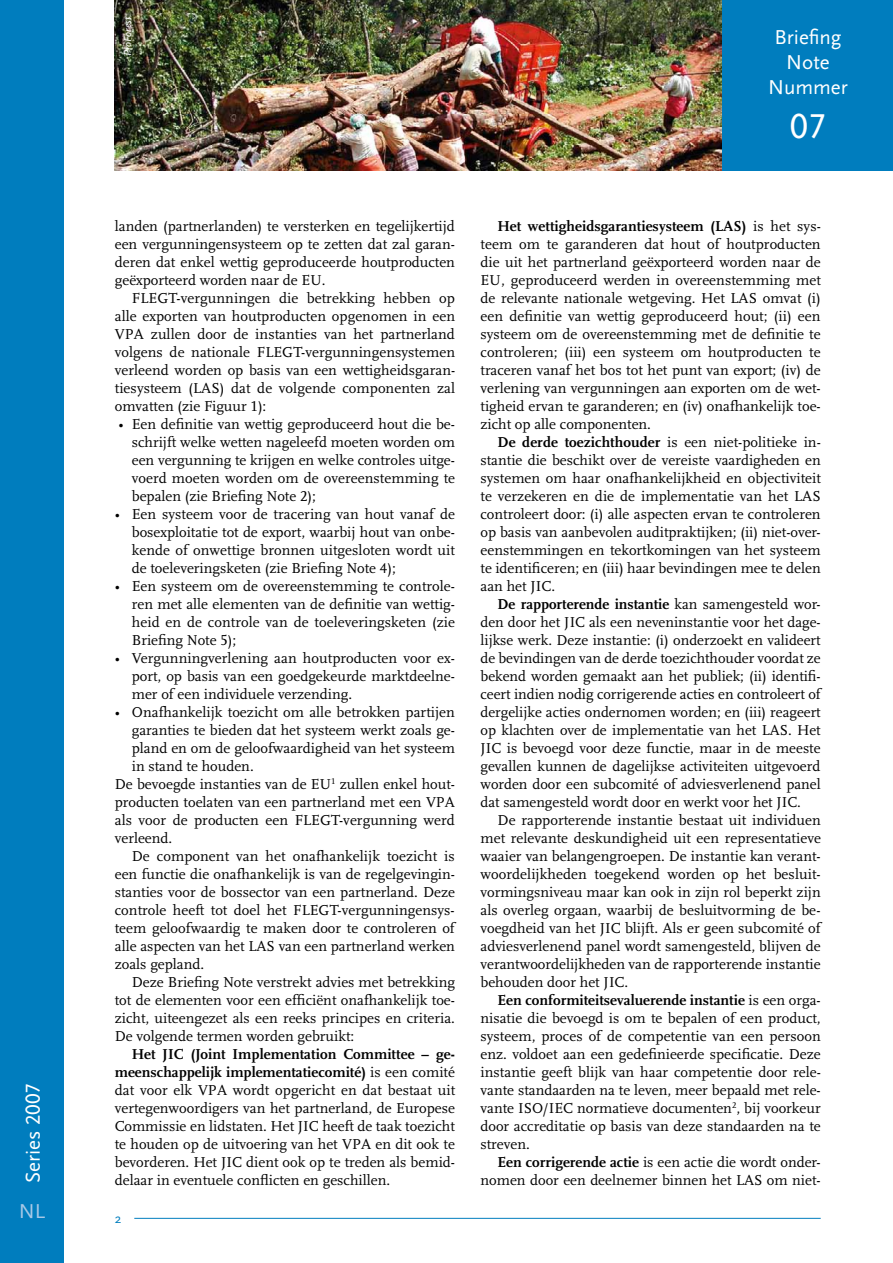
<style>
.page{position:relative;width:893px;height:1263px;background:#fff}
.page>*{position:absolute;margin:0;border:0;box-sizing:border-box;transform-origin:0 0}
.t1{font:36px "Scala Sans LF";color:#fff}
.t2{font:21px/25.2px "Scala Sans LF";color:#fff;text-align:center}
.t3{font:21px "Scala Sans LF";color:#a7c8e6}
.t4{font:15px/18px "Scala LF";color:#000;text-align:justify}
.t5{font:13.5px "Scala Sans";color:#007dbe}
.t6{font:italic 10.5px "Scala Sans LF";color:#fff}
.s1{font-weight:700}
</style>
<div class="page">
<img style="left:115px;top:0;width:608px;height:170px">
<div style="left:723px;top:0;width:170px;height:170px;background:#007dbe"></div>
<div style="left:0;top:0;width:64px;height:1263px;background:#007dbe"></div>
<hr style="left:134px;top:1218px;width:687px;height:1px;background:#007dbe">
<h2 class="t2" style="left:21px;top:1183px;width:101px;rotate:-90deg">Series 2007</h2>
<h2 class="t3" style="left:19px;top:1200px;width:28px">NL</h2>
<p class="t6" style="left:122px;top:56px;width:40px;rotate:-90deg">ProForest</p>
<h2 class="t2" style="left:768px;top:25px;width:81px">Briefing<br>Note<br>Nummer</h2>
<h1 class="t1" style="left:790px;top:106px;width:37px">07</h1>
<p class="t4" style="left:115px;top:217px;width:342px">landen (partnerlanden) te versterken en tegelijkertijd een vergunningensysteem op te zetten dat zal garan&shy;deren dat enkel wettig geproduceerde houtproducten geëxporteerd worden naar de EU.</p>
<p class="t4" style="left:115px;top:289px;width:342px;text-indent:17px">FLEGT-vergunningen die betrekking hebben op alle exporten van houtproducten opgenomen in een VPA zullen door de instanties van het partnerland volgens de nationale FLEGT-vergunningensystemen verleend worden op basis van een wettigheidsgaran&shy;tiesysteem (LAS) dat de volgende componenten zal omvatten (zie Figuur 1):</p>
<p class="t4" style="left:132px;top:415px;width:325px;text-indent:-13px">• Een definitie van wettig geproduceerd hout die be&shy;schrijft welke wetten nageleefd moeten worden om een vergunning te krijgen en welke controles uitge&shy;voerd moeten worden om de overeenstemming te bepalen (zie Briefing Note 2);</p>
<p class="t4" style="left:132px;top:505px;width:325px;text-indent:-17px">• Een systeem voor de tracering van hout vanaf de bosexploitatie tot de export, waarbij hout van onbe&shy;kende of onwettige bronnen uitgesloten wordt uit de toeleveringsketen (zie Briefing Note 4);</p>
<p class="t4" style="left:132px;top:577px;width:325px;text-indent:-17px">• Een systeem om de overeenstemming te controle&shy;ren met alle elementen van de definitie van wettig&shy;heid en de controle van de toeleveringsketen (zie Briefing Note 5);</p>
<p class="t4" style="left:132px;top:649px;width:325px;text-indent:-17px">• Vergunningverlening aan houtproducten voor ex&shy;port, op basis van een goedgekeurde marktdeelne&shy;mer of een individuele verzending.</p>
<p class="t4" style="left:115px;top:703px;width:342px">• Onafhankelijk toezicht om alle betrokken partijen</p>
<p class="t4" style="left:132px;top:721px;width:325px">garanties te bieden dat het systeem werkt zoals ge-</p>
<p class="t4" style="left:132px;top:739px;width:325px">pland en om de geloofwaardigheid van het systeem</p>
<p class="t4" style="left:132px;top:757px;width:123px">in stand te houden.</p>
<p class="t4" style="left:115px;top:775px;width:342px">De bevoegde instanties van de EU<sup>1</sup> zullen enkel hout-</p>
<p class="t4" style="left:115px;top:793px;width:342px">producten toelaten van een partnerland met een VPA</p>
<p class="t4" style="left:115px;top:811px;width:342px">als voor de producten een FLEGT-vergunning werd</p>
<p class="t4" style="left:115px;top:829px;width:59px">verleend.</p>
<p class="t4" style="left:132px;top:847px;width:324px">De component van het onafhankelijk toezicht is</p>
<p class="t4" style="left:115px;top:865px;width:342px">een functie die onafhankelijk is van de regelgevingin-</p>
<p class="t4" style="left:115px;top:883px;width:342px">stanties voor de bossector van een partnerland. Deze</p>
<p class="t4" style="left:115px;top:901px;width:341px">controle heeft tot doel het FLEGT-vergunningensys-</p>
<p class="t4" style="left:115px;top:919px;width:341px">teem geloofwaardig te maken door te controleren of</p>
<p class="t4" style="left:115px;top:937px;width:342px">alle aspecten van het LAS van een partnerland werken</p>
<p class="t4" style="left:115px;top:955px;width:91px">zoals gepland.</p>
<p class="t4" style="left:132px;top:973px;width:325px">Deze Briefing Note verstrekt advies met betrekking</p>
<p class="t4" style="left:115px;top:991px;width:342px">tot de elementen voor een efficiënt onafhankelijk toe-</p>
<p class="t4" style="left:115px;top:1009px;width:342px">zicht, uiteengezet als een reeks principes en criteria.</p>
<p class="t4" style="left:115px;top:1027px;width:241px">De volgende termen worden gebruikt:</p>
<p class="t4" style="left:115px;top:1045px;width:342px;text-indent:17px"><span class="s1">Het JIC (Joint Implementation Committee – ge&shy;meenschappelijk implementatiecomité)</span> is een comité dat voor elk VPA wordt opgericht en dat bestaat uit vertegenwoordigers van het partnerland, de Europese Commissie en lidstaten. Het JIC heeft de taak toezicht te houden op de uitvoering van het VPA en dit ook te bevorderen. Het JIC dient ook op te treden als bemid&shy;delaar in eventuele conflicten en geschillen.</p>
<p class="t5" style="left:115px;top:1211px;width:8px">2</p>
<p class="t4" style="left:480px;top:217px;width:342px;text-indent:17px"><span class="s1">Het wettigheidsgarantiesysteem (LAS)</span> is het sys&shy;teem om te garanderen dat hout of houtproducten die uit het partnerland geëxporteerd worden naar de EU, geproduceerd werden in overeenstemming met de relevante nationale wetgeving. Het LAS omvat (i) een definitie van wettig geproduceerd hout; (ii) een systeem om de overeenstemming met de definitie te controleren; (iii) een systeem om houtproducten te traceren vanaf het bos tot het punt van export; (iv) de verlening van vergunningen aan exporten om de wet&shy;tigheid ervan te garanderen; en (iv) onafhankelijk toe&shy;zicht op alle componenten.</p>
<p class="t4" style="left:480px;top:433px;width:342px;text-indent:17px"><span class="s1">De derde toezichthouder</span> is een niet-politieke in&shy;stantie die beschikt over de vereiste vaardigheden en systemen om haar onafhankelijkheid en objectiviteit te verzekeren en die de implementatie van het LAS controleert door: (i) alle aspecten ervan te controleren op basis van aanbevolen auditpraktijken; (ii) niet-over&shy;eenstemmingen en tekortkomingen van het systeem te identificeren; en (iii) haar bevindingen mee te delen aan het JIC.</p>
<p class="t4" style="left:480px;top:595px;width:342px;text-indent:17px"><span class="s1">De rapporterende instantie</span> kan samengesteld wor&shy;den door het JIC als een neveninstantie voor het dage&shy;lijkse werk. Deze instantie: (i) onderzoekt en valideert de bevindingen van de derde toezichthouder voordat ze bekend worden gemaakt aan het publiek; (ii) identifi&shy;ceert indien nodig corrigerende acties en controleert of dergelijke acties ondernomen worden; en (iii) reageert op klachten over de implementatie van het LAS. Het JIC is bevoegd voor deze functie, maar in de meeste gevallen kunnen de dagelijkse activiteiten uitgevoerd worden door een subcomité of adviesverlenend panel dat samengesteld wordt door en werkt voor het JIC.</p>
<p class="t4" style="left:480px;top:811px;width:342px;text-indent:17px">De rapporterende instantie bestaat uit individuen met relevante deskundigheid uit een representatieve waaier van belangengroepen. De instantie kan verant&shy;woordelijkheden toegekend worden op het besluit&shy;vormingsniveau maar kan ook in zijn rol beperkt zijn als overleg orgaan, waarbij de besluitvorming de be&shy;voegdheid van het JIC blijft. Als er geen subcomité of adviesverlenend panel wordt samengesteld, blijven de verantwoordelijkheden van de rapporterende instantie behouden door het JIC.</p>
<p class="t4" style="left:480px;top:991px;width:342px;text-indent:17px"><span class="s1">Een conformiteitsevaluerende instantie</span> is een orga&shy;nisatie die bevoegd is om te bepalen of een product, systeem, proces of de competentie van een persoon enz. voldoet aan een gedefinieerde specificatie. Deze instantie geeft blijk van haar competentie door rele&shy;vante standaarden na te leven, meer bepaald met rele&shy;vante ISO/IEC normatieve documenten<sup>2</sup>, bij voorkeur door accreditatie op basis van deze standaarden na te streven.</p>
<p class="t4" style="left:480px;top:1153px;width:342px;text-align:right"><span class="s1">Een corrigerende actie</span> is een actie die wordt onder&shy;nomen door een deelnemer binnen het LAS om niet-</p>
</div>
